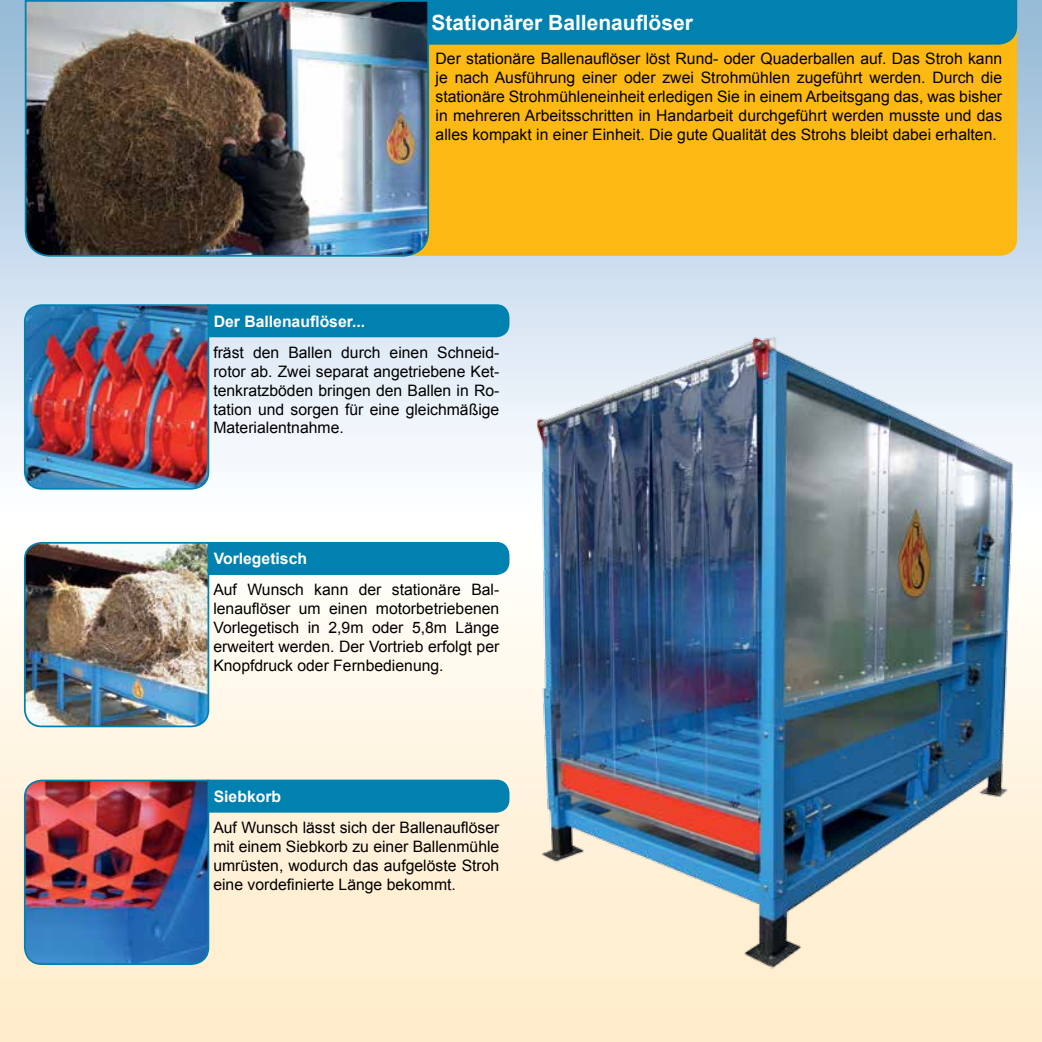
<style>
.page{position:relative;width:1042px;height:1042px;background:#fff}
.page>*{position:absolute;margin:0;border:0;box-sizing:border-box;transform-origin:0 0}
.t1{font:700 21px "Arial";color:#fff}
.t2{font:15.75px/18.9px "Arial";color:#000;text-align:justify}
.t3{font:700 15.75px "Arial";color:#fff}
</style>
<div class="page">
<img style="left:23px;top:303px;width:487px;height:187px">
<img style="left:23px;top:779px;width:487px;height:187px">
<img style="left:23px;top:541px;width:487px;height:187px">
<div style="left:430px;top:46px;width:587px;height:210px;background:#fdb913"></div>
<div style="left:430px;top:0;width:588px;height:46px;background:#0081b0"></div>
<img style="left:24px;top:0;width:406px;height:257px">
<img style="left:533px;top:337px;width:484px;height:632px">
<h1 class="t1" style="left:431px;top:9px;width:263px">Stationärer Ballenauflöser</h1>
<p class="t2" style="left:435px;top:50px;width:568px">Der stationäre Ballenauflöser löst Rund- oder Quaderballen auf. Das Stroh kann je nach Ausführung einer oder zwei Strohmühlen zugeführt werden. Durch die stationäre Strohmühleneinheit erledigen Sie in einem Arbeitsgang das, was bisher in mehreren Arbeitsschritten in Handarbeit durchgeführt werden musste und das alles kompakt in einer Einheit. Die gute Qualität des Strohs bleibt dabei erhalten.</p>
<p class="t3" style="left:214px;top:310px;width:153px">Der Ballenauflöser...</p>
<p class="t2" style="left:213px;top:343px;width:287px">fräst den Ballen durch einen Schneid&shy;rotor ab. Zwei separat angetriebene Ket&shy;tenkratzböden bringen den Ballen in Ro&shy;tation und sorgen für eine gleichmäßige Materialentnahme.</p>
<p class="t3" style="left:214px;top:548px;width:95px">Vorlegetisch</p>
<p class="t2" style="left:213px;top:581px;width:287px">Auf Wunsch kann der stationäre Bal&shy;lenauflöser um einen motorbetriebenen Vorlegetisch in 2,9m oder 5,8m Länge erweitert werden. Der Vortrieb erfolgt per Knopfdruck oder Fernbedienung.</p>
<p class="t3" style="left:214px;top:786px;width:69px">Siebkorb</p>
<p class="t2" style="left:213px;top:818px;width:287px">Auf Wunsch lässt sich der Ballenauflöser mit einem Siebkorb zu einer Ballenmühle umrüsten, wodurch das aufgelöste Stroh eine vordefinierte Länge bekommt.</p>
</div>
